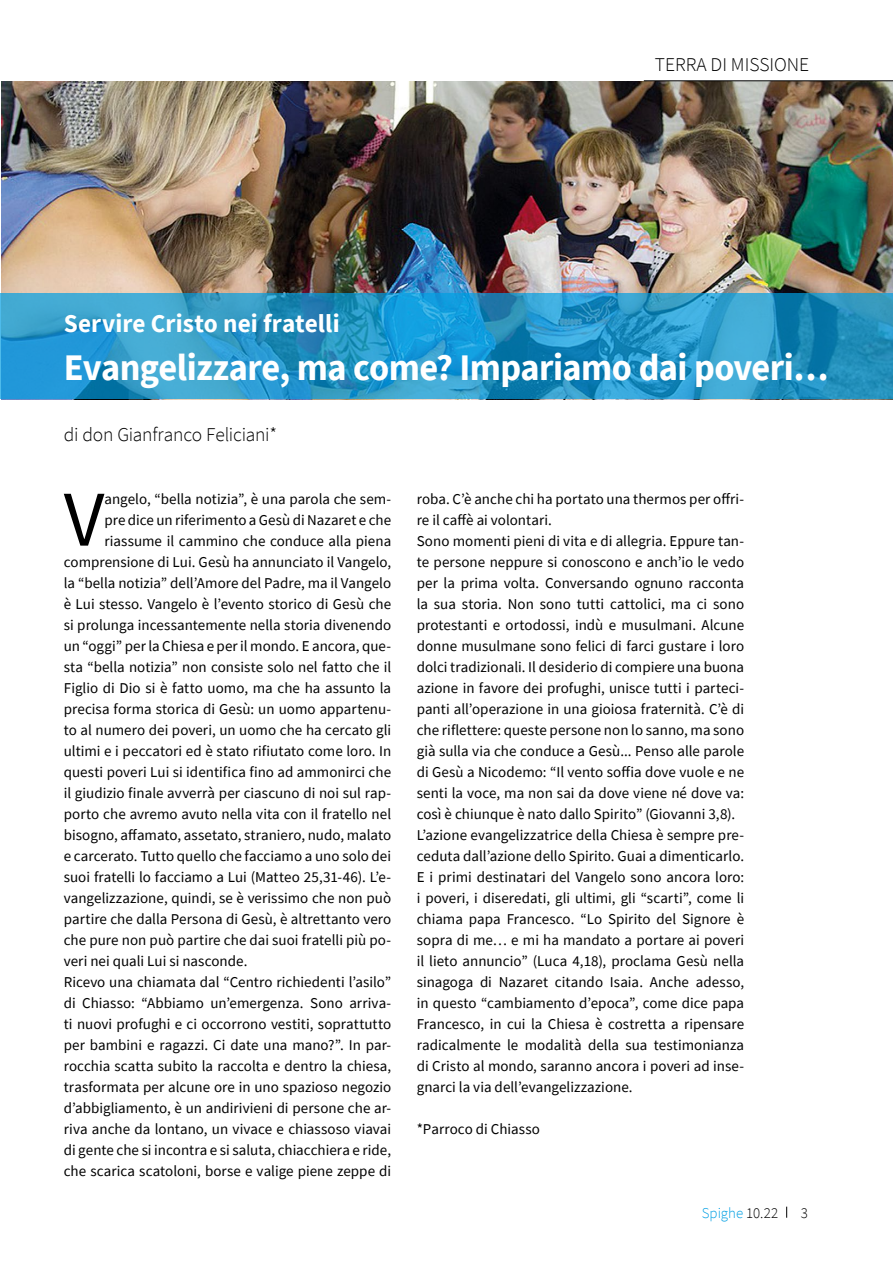
<style>
.page{position:relative;width:893px;height:1263px;background:#fff}
.page>*{position:absolute;margin:0;border:0;box-sizing:border-box;transform-origin:0 0}
.t1{font:79.05px "Source Sans Pro";color:#000}
.t2{font:700 37.5px "Source Sans Pro";letter-spacing:-.015em;color:#fff}
.t3{font:700 25.5px "Source Sans Pro";letter-spacing:.005em;color:#fff}
.t4{font:300 19.5px "Source Sans Pro";letter-spacing:-.01em;color:#000}
.t5{font:15px/21px "Source Sans Pro";color:#000}
.t6{font:300 15px "Source Sans Pro";color:#009fe3}
.t7{font:300 15px "Source Sans Pro";color:#000}
.s1{color:#000}
</style>
<div class="page">
<img style="left:1px;top:81px;width:892px;height:318px">
<svg style="left:0;top:293px;width:893px;height:105px;background:#2796c7"></svg>
<hr style="left:0;top:294px;width:1px;height:105px;background:#009fe3">
<hr style="left:644px;top:80px;width:249px;height:1px;background:#000">
<h3 class="t4" style="left:655px;top:53px;width:156px">TERRA DI MISSIONE</h3>
<h3 class="t3" style="left:64px;top:306px;width:277px">Servire Cristo nei fratelli</h3>
<h2 class="t2" style="left:64px;top:342px;width:766px">Evangelizzare, ma come? Impariamo dai poveri…</h2>
<h3 class="t4" style="left:64px;top:422px;width:215px">di don Gianfranco Feliciani*</h3>
<h1 class="t1" style="left:64px;top:469px;width:42px">V</h1>
<p class="t5" style="left:104px;top:488px;width:288px">angelo, “bella notizia”, è una parola che sem-</p>
<p class="t5" style="left:104px;top:509px;width:288px">pre dice un riferimento a Gesù di Nazaret e che</p>
<p class="t5" style="left:104px;top:530px;width:288px">riassume il cammino che conduce alla piena</p>
<p class="t5" style="left:64px;top:551px;width:329px">comprensione di Lui. Gesù ha annunciato il Vangelo,</p>
<p class="t5" style="left:64px;top:572px;width:329px">la “bella notizia” dell’Amore del Padre, ma il Vangelo</p>
<p class="t5" style="left:64px;top:593px;width:329px">è Lui stesso. Vangelo è l’evento storico di Gesù che</p>
<p class="t5" style="left:64px;top:614px;width:329px">si prolunga incessantemente nella storia divenendo</p>
<p class="t5" style="left:64px;top:635px;width:329px">un “oggi” per la Chiesa e per il mondo. E ancora, que-</p>
<p class="t5" style="left:64px;top:656px;width:329px">sta “bella notizia” non consiste solo nel fatto che il</p>
<p class="t5" style="left:64px;top:677px;width:329px">Figlio di Dio si è fatto uomo, ma che ha assunto la</p>
<p class="t5" style="left:64px;top:698px;width:329px">precisa forma storica di Gesù: un uomo appartenu-</p>
<p class="t5" style="left:64px;top:719px;width:329px">to al numero dei poveri, un uomo che ha cercato gli</p>
<p class="t5" style="left:64px;top:740px;width:329px">ultimi e i peccatori ed è stato rifiutato come loro. In</p>
<p class="t5" style="left:64px;top:761px;width:329px">questi poveri Lui si identifica fino ad ammonirci che</p>
<p class="t5" style="left:64px;top:782px;width:329px">il giudizio finale avverrà per ciascuno di noi sul rap-</p>
<p class="t5" style="left:64px;top:803px;width:329px">porto che avremo avuto nella vita con il fratello nel</p>
<p class="t5" style="left:64px;top:824px;width:329px">bisogno, affamato, assetato, straniero, nudo, malato</p>
<p class="t5" style="left:64px;top:845px;width:329px">e carcerato. Tutto quello che facciamo a uno solo dei</p>
<p class="t5" style="left:64px;top:866px;width:329px">suoi fratelli lo facciamo a Lui (Matteo 25,31-46). L’e-</p>
<p class="t5" style="left:64px;top:887px;width:329px">vangelizzazione, quindi, se è verissimo che non può</p>
<p class="t5" style="left:64px;top:908px;width:329px">partire che dalla Persona di Gesù, è altrettanto vero</p>
<p class="t5" style="left:64px;top:929px;width:329px">che pure non può partire che dai suoi fratelli più po-</p>
<p class="t5" style="left:64px;top:950px;width:185px">veri nei quali Lui si nasconde.</p>
<p class="t5" style="left:64px;top:971px;width:329px">Ricevo una chiamata dal “Centro richiedenti l’asilo”</p>
<p class="t5" style="left:64px;top:992px;width:329px">di Chiasso: “Abbiamo un’emergenza. Sono arriva-</p>
<p class="t5" style="left:64px;top:1013px;width:329px">ti nuovi profughi e ci occorrono vestiti, soprattutto</p>
<p class="t5" style="left:64px;top:1034px;width:329px">per bambini e ragazzi. Ci date una mano?”. In par-</p>
<p class="t5" style="left:64px;top:1055px;width:329px">rocchia scatta subito la raccolta e dentro la chiesa,</p>
<p class="t5" style="left:64px;top:1076px;width:329px">trasformata per alcune ore in uno spazioso negozio</p>
<p class="t5" style="left:64px;top:1097px;width:329px">d’abbigliamento, è un andirivieni di persone che ar-</p>
<p class="t5" style="left:64px;top:1118px;width:329px">riva anche da lontano, un vivace e chiassoso viavai</p>
<p class="t5" style="left:64px;top:1139px;width:329px">di gente che si incontra e si saluta, chiacchiera e ride,</p>
<p class="t5" style="left:64px;top:1160px;width:329px">che scarica scatoloni, borse e valige piene zeppe di</p>
<p class="t5" style="left:417px;top:488px;width:329px">roba. C’è anche chi ha portato una thermos per offri&shy;re il caffè ai volontari.<br>Sono momenti pieni di vita e di allegria. Eppure tan&shy;te persone neppure si conoscono e anch’io le vedo per la prima volta. Conversando ognuno racconta la sua storia. Non sono tutti cattolici, ma ci sono protestanti e ortodossi, indù e musulmani. Alcune donne musulmane sono felici di farci gustare i loro dolci tradizionali. Il desiderio di compiere una buona azione in favore dei profughi, unisce tutti i parteci&shy;panti all’operazione in una gioiosa fraternità. C’è di che riflettere: queste persone non lo sanno, ma sono già sulla via che conduce a Gesù... Penso alle parole di Gesù a Nicodemo: “Il vento soffia dove vuole e ne senti la voce, ma non sai da dove viene né dove va: così è chiunque è nato dallo Spirito” (Giovanni 3,8).<br>L’azione evangelizzatrice della Chiesa è sempre pre&shy;ceduta dall’azione dello Spirito. Guai a dimenticarlo.<br>E i primi destinatari del Vangelo sono ancora loro: i poveri, i diseredati, gli ultimi, gli “scarti”, come li chiama papa Francesco. “Lo Spirito del Signore è sopra di me… e mi ha mandato a portare ai poveri il lieto annuncio” (Luca 4,18), proclama Gesù nella sinagoga di Nazaret citando Isaia. Anche adesso, in questo “cambiamento d’epoca”, come dice papa Francesco, in cui la Chiesa è costretta a ripensare radicalmente le modalità della sua testimonianza di Cristo al mondo, saranno ancora i poveri ad inse&shy;gnarci la via dell’evangelizzazione.</p>
<p class="t5" style="left:417px;top:1118px;width:125px">*Parroco di Chiasso</p>
<p class="t6" style="left:702px;top:1204px;width:78px">Spighe <span class="s1">10.22</span></p>
<p class="t7" style="left:801px;top:1204px;width:9px">3</p>
</div>
